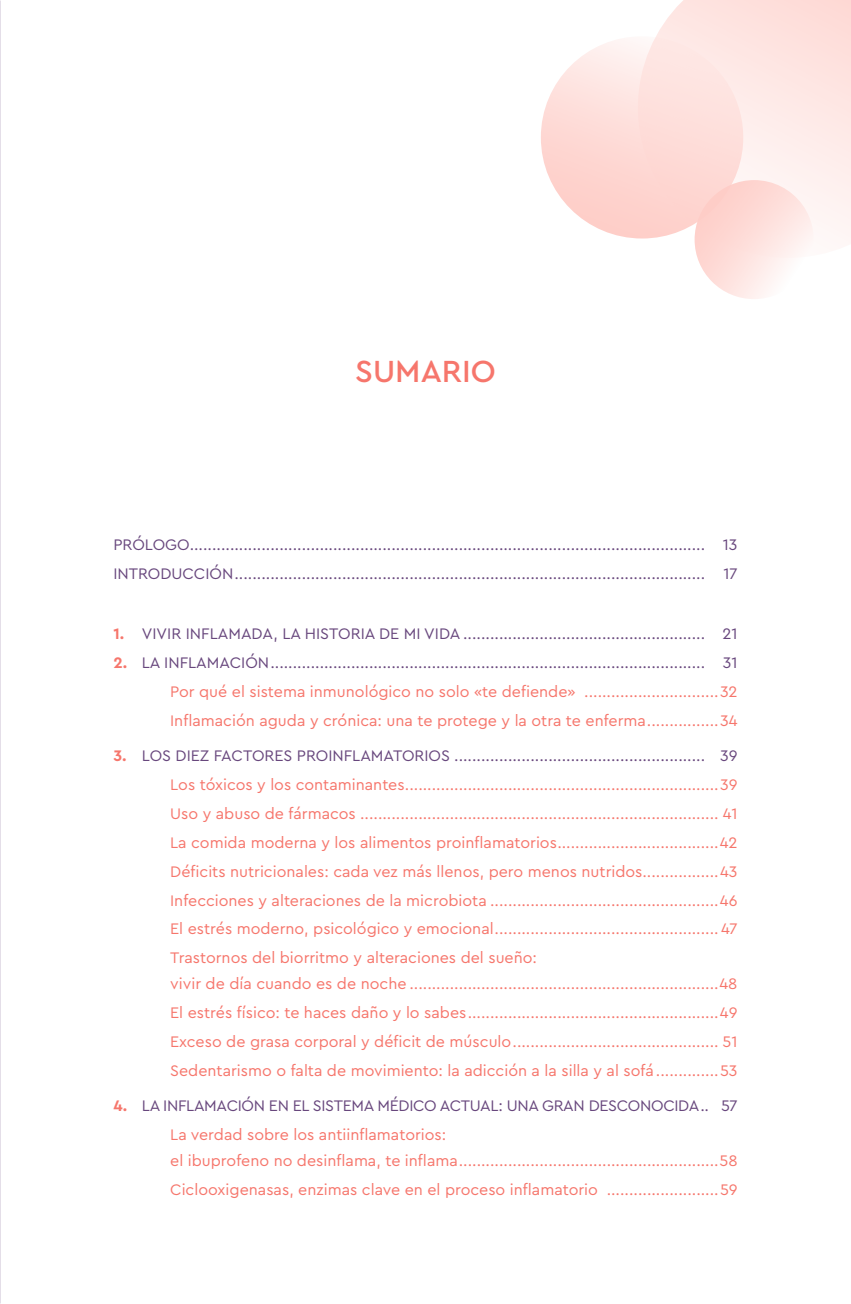
<style>
.page{position:relative;width:851px;height:1304px;background:#fff}
.page>*{position:absolute;margin:0;border:0;box-sizing:border-box;transform-origin:0 0}
.t1{font:500 32px "Cera Pro";color:#f6766c}
.t2{font:16px/28.8px "Cera Pro";color:#f6766c;text-align:justify}
.t3{font:16px/29.6px "Cera Pro";color:#68477d}
.t4{font:16px/28.8px "Cera Pro";letter-spacing:-.02em;color:#68477d}
.s1{font-weight:700;color:#f6766c}
.s2{font-weight:700}
.s3{color:#68477d}
.s4{color:#f6766c}
</style>
<div class="page">
<svg style="left:656px;top:0;width:194px;height:237px;fill:#fee5e2"></svg>
<svg style="left:541px;top:36px;width:272px;height:263px"></svg>
<h1 class="t1" style="left:355px;top:350px;width:142px">SUMARIO</h1>
<p class="t3" style="left:113px;top:529px;width:625px">PRÓLOGO................................................................................................................... 13<br>INTRODUCCIÓN......................................................................................................... 17</p>
<p class="t3" style="left:113px;top:618px;width:625px"><span class="s1">1.</span> VIVIR INFLAMADA, LA HISTORIA DE MI VIDA ...................................................... 21</p>
<p class="t2" style="left:170px;top:648px;width:568px;text-indent:-57px"><span class="s2">2.</span> <span class="s3">LA INFLAMACIÓN................................................................................................. 31<br></span>Por qué el sistema inmunológico no solo «te defiende» ..............................32<br>Inflamación aguda y crónica: una te protege y la otra te enferma................34</p>
<p class="t2" style="left:170px;top:741px;width:568px;text-indent:-57px"><span class="s2">3.</span> <span class="s3">LOS DIEZ FACTORES PROINFLAMATORIOS ........................................................ 39<br></span>Los tóxicos y los contaminantes......................................................................39<br>Uso y abuso de fármacos ................................................................................ 41<br>La comida moderna y los alimentos proinflamatorios....................................42<br>Déficits nutricionales: cada vez más llenos, pero menos nutridos.................43<br>Infecciones y alteraciones de la microbiota ...................................................46<br>El estrés moderno, psicológico y emocional.................................................. 47<br>Trastornos del biorritmo y alteraciones del sueño:</p>
<p class="t2" style="left:170px;top:969px;width:568px">vivir de día cuando es de noche .....................................................................48<br>El estrés físico: te haces daño y lo sabes........................................................49<br>Exceso de grasa corporal y déficit de músculo.............................................. 51<br>Sedentarismo o falta de movimiento: la adicción a la silla y al sofá ..............53</p>
<p class="t4" style="left:170px;top:1091px;width:568px;text-indent:-57px"><span class="s1">4.</span> LA INFLAMACIÓN EN EL SISTEMA MÉDICO ACTUAL: UNA GRAN DESCONOCIDA.. 57<br><span class="s4">La verdad sobre los antiinflamatorios:</span></p>
<p class="t2" style="left:170px;top:1145px;width:568px">el ibuprofeno no desinflama, te inflama..........................................................58<br>Ciclooxigenasas, enzimas clave en el proceso inflamatorio .........................59</p>
</div>
